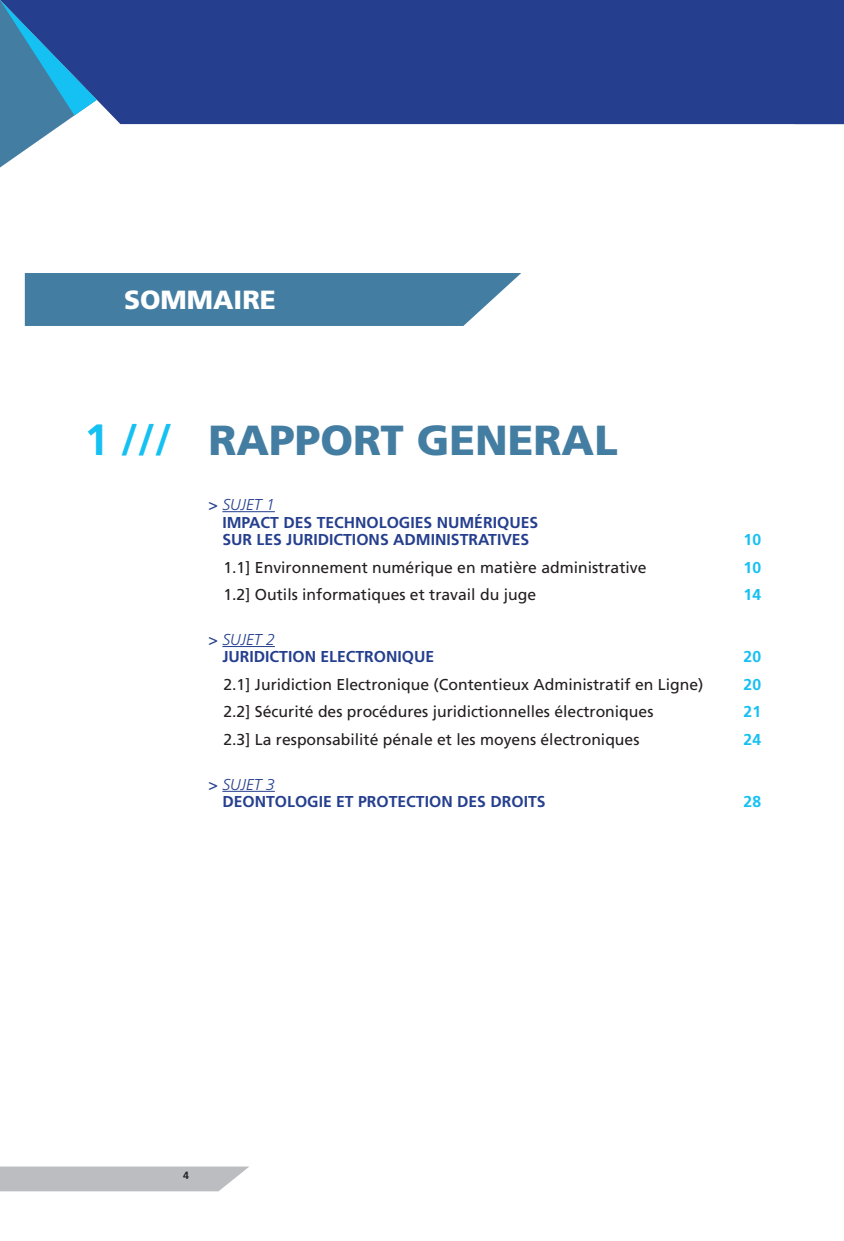
<style>
.page{position:relative;width:844px;height:1241px;background:#fff}
.page>*{position:absolute;margin:0;border:0;box-sizing:border-box;transform-origin:0 0}
.t1{font:700 43.75px "Frutiger";color:#15c0f2}
.t2{font:900 42px "Frutiger";color:#437da2}
.t3{font:900 26.25px "Frutiger";color:#fff}
.t4{font:15.75px "Frutiger";color:#231f20}
.t5{font:700 15.75px/17.5px "Frutiger";color:#253f8e}
.t6{font:700 15.75px "Frutiger";color:#15c0f2}
.t7{font:700 10.5px "Frutiger";color:#231f20}
.s1{font-weight:400}
.s2{font-weight:300;font-style:italic}
</style>
<div class="page">
<div style="left:97px;top:0;width:746px;height:124px;background:#253f8e"></div>
<svg style="left:0;top:0;width:97px;height:167px"></svg>
<svg style="left:0;top:1166px;width:249px;height:25px;background:#c1c2c4"></svg>
<div style="left:25px;top:273px;width:496px;height:53px;background:#437da2"></div>
<hr style="left:222px;top:511px;width:53px;height:1px;background:#253f8e">
<hr style="left:222px;top:646px;width:53px;height:1px;background:#253f8e">
<hr style="left:222px;top:790px;width:53px;height:1px;background:#253f8e">
<h3 class="t3" style="left:124px;top:290px;width:153px">SOMMAIRE</h3>
<h1 class="t1" style="left:84px;top:414px;width:89px">1 ///</h1>
<h2 class="t2" style="left:208px;top:426px;width:410px">RAPPORT GENERAL</h2>
<p class="t5" style="left:222px;top:496px;width:317px;text-indent:-14px"><span class="s1">&gt;</span> <span class="s2">SUJET 1<br></span>IMPACT DES TECHNOLOGIES NUMÉRIQUES<br>SUR LES JURIDICTIONS ADMINISTRATIVES</p>
<p class="t6" style="left:743px;top:530px;width:19px">10</p>
<p class="t4" style="left:223px;top:561px;width:424px">1.1] Environnement numérique en matière administrative</p>
<p class="t6" style="left:743px;top:558px;width:19px">10</p>
<p class="t4" style="left:223px;top:589px;width:314px">1.2] Outils informatiques et travail du juge</p>
<p class="t6" style="left:743px;top:585px;width:19px">14</p>
<p class="t5" style="left:222px;top:630px;width:213px;text-indent:-14px"><span class="s1">&gt;</span> <span class="s2">SUJET 2<br></span>JURIDICTION ELECTRONIQUE</p>
<p class="t6" style="left:743px;top:647px;width:19px">20</p>
<p class="t4" style="left:223px;top:678px;width:481px">2.1] Juridiction Electronique (Contentieux Administratif en Ligne)</p>
<p class="t6" style="left:743px;top:675px;width:19px">20</p>
<p class="t4" style="left:223px;top:706px;width:431px">2.2] Sécurité des procédures juridictionnelles électroniques</p>
<p class="t6" style="left:743px;top:702px;width:19px">21</p>
<p class="t4" style="left:223px;top:733px;width:417px">2.3] La responsabilité pénale et les moyens électroniques</p>
<p class="t6" style="left:743px;top:730px;width:19px">24</p>
<p class="t5" style="left:222px;top:775px;width:324px;text-indent:-14px"><span class="s1">&gt;</span> <span class="s2">SUJET 3<br></span>DEONTOLOGIE ET PROTECTION DES DROITS</p>
<p class="t6" style="left:743px;top:792px;width:19px">28</p>
<p class="t7" style="left:183px;top:1169px;width:7px">4</p>
</div>
